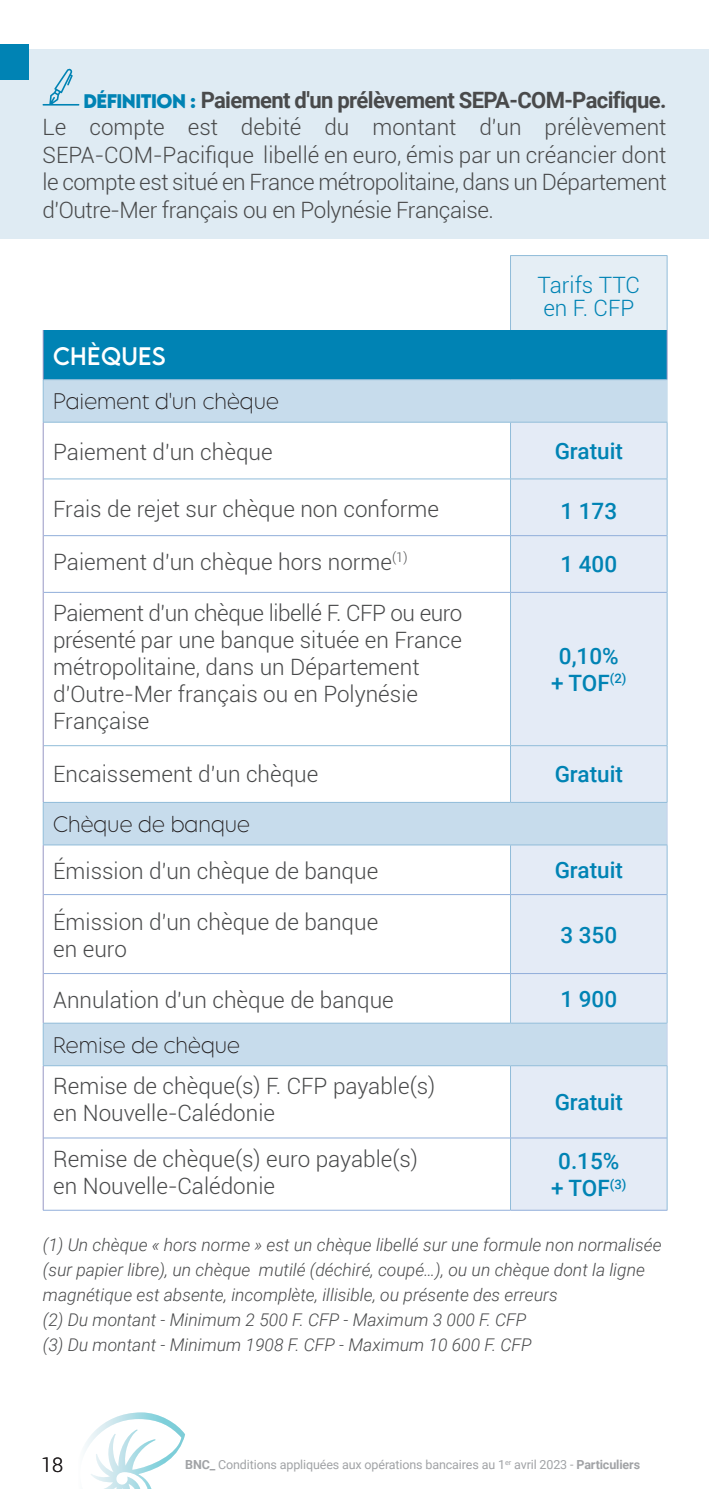
<style>
.page{position:relative;width:709px;height:1489px;background:#fff}
.page>*{position:absolute;margin:0;border:0;box-sizing:border-box;transform-origin:0 0}
.t1{font:300 22.5px/27px "Roboto";color:#494a4b}
.t2{font:500 22.5px/27px "Roboto";color:#0083b4;text-align:center}
.t3{font:300 22.5px/22.5px "Roboto";color:#0083b4}
.t4{font:22.5px "LEMONMILK Pro";letter-spacing:.015em;color:#fff}
.t5{font:200 20px "LEMONMILK Pro";color:#231f20}
.t6{font:300 20px "Roboto";color:#231f20}
.t7{font:italic 300 17.5px/25px "Roboto";color:#494a4b}
.t8{font:12.5px "Roboto";letter-spacing:-.01em;color:#a1a3a6}
.s1{font-family:"LEMONMILK Pro";font-weight:700;font-size:17.5px;color:#0083b4}
.s2{font-weight:700}
</style>
<div class="page">
<div style="left:0;top:50px;width:709px;height:189px;background:#dfebf3"></div>
<svg style="left:85px;top:1412px;width:100px;height:76px"></svg>
<div style="left:0;top:45px;width:28px;height:35px;background:#0083b4"></div>
<svg style="left:43px;top:68px;width:36px;height:38px"></svg>
<div style="left:510px;top:255px;width:157px;height:75px;background:#e5eef5"></div>
<div style="left:43px;top:330px;width:624px;height:49px;background:#0083b4"></div>
<svg style="left:44px;top:380px;width:622px;height:685px"></svg>
<svg style="left:510px;top:423px;width:156px;height:786px;background:#e0e9f4"></svg>
<hr style="left:43px;top:380px;width:1px;height:42px;background:#90bcd9">
<hr style="left:43px;top:379px;width:467px;height:1px;background:#90bcd9">
<hr style="left:510px;top:379px;width:157px;height:1px;background:#90bcd9">
<hr style="left:666px;top:380px;width:1px;height:42px;background:#c7dcec">
<hr style="left:43px;top:422px;width:467px;height:1px;background:#90bcd9">
<hr style="left:510px;top:422px;width:157px;height:1px;background:#90bcd9">
<hr style="left:43px;top:478px;width:467px;height:1px;background:#90bcd9">
<hr style="left:510px;top:478px;width:157px;height:1px;background:#90bcd9">
<hr style="left:43px;top:802px;width:1px;height:42px;background:#90bcd9">
<hr style="left:43px;top:745px;width:467px;height:1px;background:#90bcd9">
<hr style="left:510px;top:745px;width:157px;height:1px;background:#90bcd9">
<hr style="left:43px;top:802px;width:467px;height:1px;background:#90bcd9">
<hr style="left:510px;top:802px;width:157px;height:1px;background:#90bcd9">
<hr style="left:666px;top:802px;width:1px;height:42px;background:#c6d3eb">
<hr style="left:43px;top:844px;width:467px;height:1px;background:#90bcd9">
<hr style="left:510px;top:844px;width:157px;height:1px;background:#90bcd9">
<hr style="left:43px;top:1023px;width:1px;height:42px;background:#90bcd9">
<hr style="left:43px;top:1022px;width:467px;height:1px;background:#90bcd9">
<hr style="left:510px;top:1022px;width:157px;height:1px;background:#90bcd9">
<hr style="left:43px;top:330px;width:1px;height:49px;background:#9797c4">
<hr style="left:666px;top:330px;width:1px;height:49px;background:#9797c4">
<hr style="left:666px;top:1023px;width:1px;height:42px;background:#c6d3eb">
<hr style="left:43px;top:1065px;width:467px;height:1px;background:#90bcd9">
<hr style="left:510px;top:1065px;width:157px;height:1px;background:#90bcd9">
<hr style="left:510px;top:255px;width:157px;height:1px;background:#90bcd9">
<hr style="left:510px;top:256px;width:1px;height:74px;background:#90bcd9">
<hr style="left:666px;top:256px;width:1px;height:74px;background:#90bcd9">
<hr style="left:510px;top:422px;width:1px;height:56px;background:#90bcd9">
<hr style="left:666px;top:422px;width:1px;height:56px;background:#90bcd9">
<hr style="left:510px;top:479px;width:1px;height:56px;background:#90bcd9">
<hr style="left:666px;top:479px;width:1px;height:56px;background:#90bcd9">
<hr style="left:510px;top:536px;width:1px;height:56px;background:#90bcd9">
<hr style="left:666px;top:535px;width:1px;height:57px;background:#90bcd9">
<hr style="left:43px;top:422px;width:1px;height:57px;background:#9797c4">
<hr style="left:43px;top:479px;width:1px;height:56px;background:#9797c4">
<hr style="left:43px;top:535px;width:1px;height:57px;background:#9797c4">
<hr style="left:43px;top:592px;width:1px;height:153px;background:#9797c4">
<hr style="left:43px;top:745px;width:1px;height:57px;background:#9797c4">
<hr style="left:43px;top:845px;width:1px;height:49px;background:#9797c4">
<hr style="left:43px;top:894px;width:1px;height:79px;background:#9797c4">
<hr style="left:43px;top:973px;width:1px;height:49px;background:#9797c4">
<hr style="left:43px;top:1065px;width:1px;height:72px;background:#9797c4">
<hr style="left:43px;top:1137px;width:1px;height:72px;background:#9797c4">
<hr style="left:510px;top:592px;width:1px;height:153px;background:#90bcd9">
<hr style="left:666px;top:592px;width:1px;height:153px;background:#90bcd9">
<hr style="left:510px;top:746px;width:1px;height:56px;background:#90bcd9">
<hr style="left:666px;top:746px;width:1px;height:56px;background:#90bcd9">
<hr style="left:510px;top:845px;width:1px;height:49px;background:#90bcd9">
<hr style="left:666px;top:845px;width:1px;height:49px;background:#90bcd9">
<hr style="left:510px;top:894px;width:1px;height:79px;background:#90bcd9">
<hr style="left:666px;top:894px;width:1px;height:79px;background:#90bcd9">
<hr style="left:510px;top:973px;width:1px;height:49px;background:#90bcd9">
<hr style="left:666px;top:973px;width:1px;height:49px;background:#90bcd9">
<hr style="left:510px;top:1065px;width:1px;height:72px;background:#90bcd9">
<hr style="left:666px;top:1065px;width:1px;height:72px;background:#90bcd9">
<hr style="left:510px;top:1138px;width:1px;height:71px;background:#90bcd9">
<hr style="left:666px;top:1137px;width:1px;height:72px;background:#90bcd9">
<hr style="left:43px;top:535px;width:467px;height:1px;background:#91aeda">
<hr style="left:510px;top:535px;width:156px;height:1px;background:#91aeda">
<hr style="left:43px;top:592px;width:467px;height:1px;background:#91aeda">
<hr style="left:510px;top:592px;width:156px;height:1px;background:#91aeda">
<hr style="left:43px;top:894px;width:467px;height:1px;background:#91aeda">
<hr style="left:510px;top:894px;width:156px;height:1px;background:#91aeda">
<hr style="left:43px;top:973px;width:467px;height:1px;background:#91aeda">
<hr style="left:510px;top:973px;width:156px;height:1px;background:#91aeda">
<hr style="left:43px;top:1137px;width:467px;height:1px;background:#91aeda">
<hr style="left:510px;top:1137px;width:156px;height:1px;background:#91aeda">
<hr style="left:43px;top:1209px;width:467px;height:1px;background:#91aeda">
<hr style="left:510px;top:1209px;width:157px;height:1px;background:#91aeda">
<p class="t1" style="left:43px;top:85px;width:625px;text-align:justify;text-indent:41px"><span class="s1">DÉFINITION :</span> <span class="s2">Paiement d'un prélèvement SEPA-COM-Pacifique.<br></span>Le compte est debité du montant d'un prélèvement SEPA-COM-Pacifique libellé en euro, émis par un créancier dont le compte est situé en France métropolitaine, dans un Département d'Outre-Mer français ou en Polynésie Française.</p>
<p class="t3" style="left:537px;top:273px;width:104px">Tarifs TTC en F. CFP</p>
<p class="t4" style="left:53px;top:341px;width:114px">CHÈQUES</p>
<p class="t5" style="left:53px;top:388px;width:227px">Paiement d'un chèque</p>
<p class="t1" style="left:53px;top:437px;width:221px">Paiement d'un chèque</p>
<p class="t2" style="left:554px;top:436px;width:70px">Gratuit</p>
<p class="t1" style="left:53px;top:494px;width:387px">Frais de rejet sur chèque non conforme</p>
<p class="t2" style="left:560px;top:496px;width:58px">1 173</p>
<p class="t1" style="left:53px;top:547px;width:356px">Paiement d'un chèque hors norme<sup>(1)</sup></p>
<p class="t2" style="left:560px;top:550px;width:58px">1 400</p>
<p class="t1" style="left:53px;top:598px;width:411px">Paiement d'un chèque libellé F. CFP ou euro présenté par une banque située en France métropolitaine, dans un Département d'Outre-Mer français ou en Polynésie Française</p>
<p class="t2" style="left:551px;top:641px;width:77px">0,10% + TOF<sup>(2)</sup></p>
<p class="t1" style="left:53px;top:760px;width:267px">Encaissement d'un chèque</p>
<p class="t2" style="left:554px;top:760px;width:70px">Gratuit</p>
<p class="t5" style="left:53px;top:811px;width:198px">Chèque de banque</p>
<p class="t1" style="left:53px;top:856px;width:326px">Émission d'un chèque de banque</p>
<p class="t2" style="left:554px;top:855px;width:70px">Gratuit</p>
<p class="t1" style="left:53px;top:907px;width:326px">Émission d'un chèque de banque en euro</p>
<p class="t2" style="left:560px;top:920px;width:58px">3 350</p>
<p class="t1" style="left:53px;top:985px;width:342px">Annulation d'un chèque de banque</p>
<p class="t2" style="left:560px;top:984px;width:58px">1 900</p>
<p class="t5" style="left:53px;top:1031px;width:188px">Remise de chèque</p>
<p class="t1" style="left:53px;top:1071px;width:383px">Remise de chèque(s) F. CFP payable(s) en Nouvelle-Calédonie</p>
<p class="t2" style="left:554px;top:1087px;width:70px">Gratuit</p>
<p class="t1" style="left:53px;top:1144px;width:366px">Remise de chèque(s) euro payable(s) en Nouvelle-Calédonie</p>
<p class="t2" style="left:551px;top:1146px;width:77px">0.15% + TOF<sup>(3)</sup></p>
<p class="t7" style="left:43px;top:1231px;width:620px">(1) Un chèque « hors norme » est un chèque libellé sur une formule non normalisée (sur papier libre), un chèque mutilé (déchiré, coupé…), ou un chèque dont la ligne magnétique est absente, incomplète, illisible, ou présente des erreurs</p>
<p class="t7" style="left:43px;top:1306px;width:485px">(2) Du montant - Minimum 2 500 F. CFP - Maximum 3 000 F. CFP</p>
<p class="t7" style="left:43px;top:1331px;width:490px">(3) Du montant - Minimum 1908 F. CFP - Maximum 10 600 F. CFP</p>
<p class="t6" style="left:41px;top:1450px;width:24px">18</p>
<p class="t8" style="left:185px;top:1455px;width:456px"><span class="s2">BNC_</span> Conditions appliquées aux opérations bancaires au 1<sup>er</sup> avril 2023 - <span class="s2">Particuliers</span></p>
</div>
